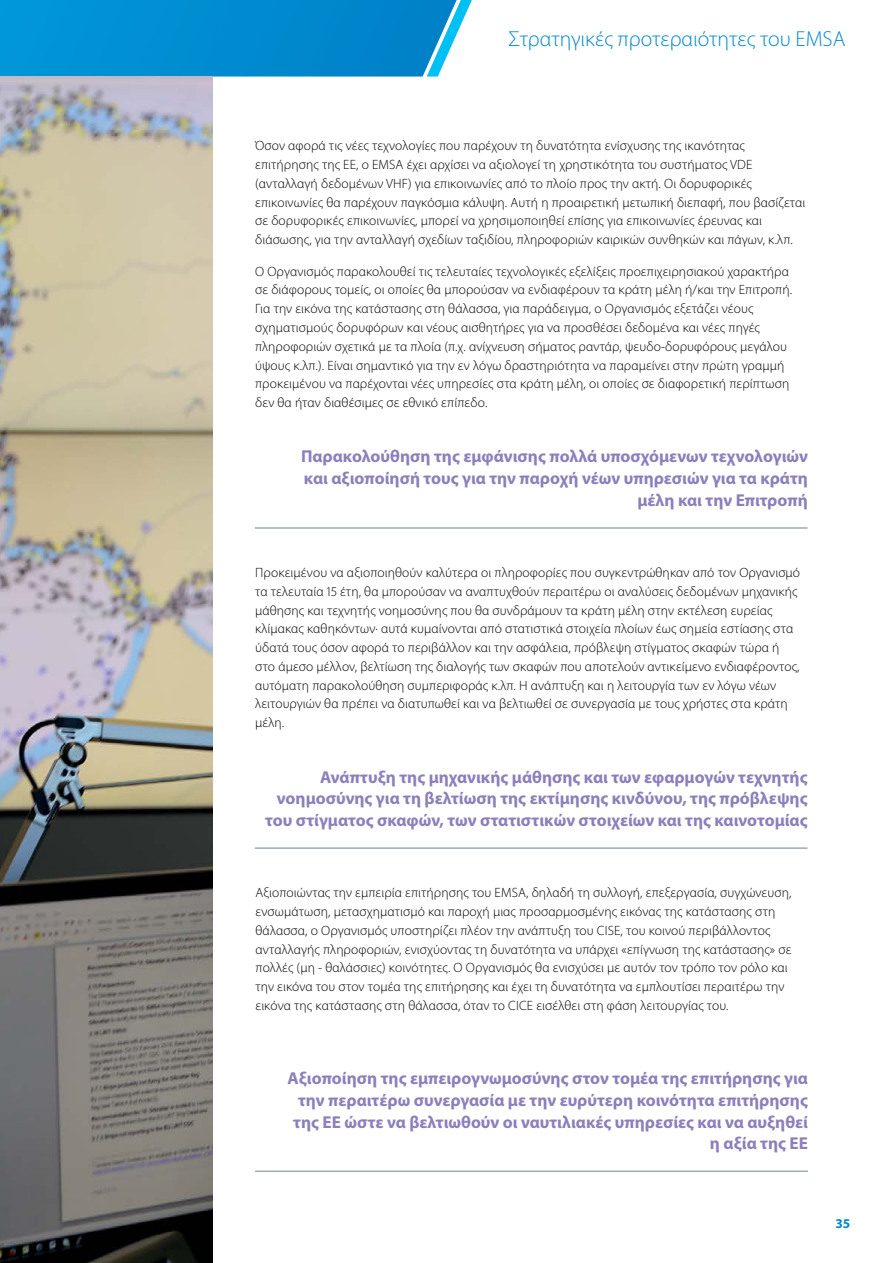
<style>
.page{position:relative;width:893px;height:1263px;background:#fff}
.page>*{position:absolute;margin:0;border:0;box-sizing:border-box;transform-origin:0 0}
.t1{font:300 21.75px "Myriad Pro";color:#0089cf}
.t2{font:700 17.25px/21.8px "Myriad Pro";color:#8c7fbc;text-align:right}
.t3{font:300 13.5px/18.8px "Myriad Pro";letter-spacing:.01em;color:#000}
.t4{font:700 13.5px "Myriad Pro";color:#0089cf}
</style>
<div class="page">
<svg style="left:0;top:0;width:472px;height:77px;background:#0d92d2"></svg>
<img style="left:0;top:77px;width:213px;height:1186px">
<hr style="left:255px;top:1170px;width:553px;height:2px;background:#9eacb5">
<hr style="left:255px;top:847px;width:552px;height:2px;background:#9eacb5">
<hr style="left:255px;top:527px;width:552px;height:2px;background:#9eacb5">
<h1 class="t1" style="left:509px;top:26px;width:338px">Στρατηγικές προτεραιότητες του EMSA</h1>
<p class="t3" style="left:255px;top:136px;width:552px">Όσον αφορά τις νέες τεχνολογίες που παρέχουν τη δυνατότητα ενίσχυσης της ικανότητας επιτήρησης της ΕΕ, ο EMSA έχει αρχίσει να αξιολογεί τη χρηστικότητα του συστήματος VDE (ανταλλαγή δεδομένων VHF) για επικοινωνίες από το πλοίο προς την ακτή. Οι δορυφορικές επικοινωνίες θα παρέχουν παγκόσμια κάλυψη. Αυτή η προαιρετική μετωπική διεπαφή, που βασίζεται σε δορυφορικές επικοινωνίες, μπορεί να χρησιμοποιηθεί επίσης για επικοινωνίες έρευνας και διάσωσης, για την ανταλλαγή σχεδίων ταξιδίου, πληροφοριών καιρικών συνθηκών και πάγων, κ.λπ.</p>
<p class="t3" style="left:255px;top:262px;width:539px">Ο Οργανισμός παρακολουθεί τις τελευταίες τεχνολογικές εξελίξεις προεπιχειρησιακού χαρακτήρα σε διάφορους τομείς, οι οποίες θα μπορούσαν να ενδιαφέρουν τα κράτη μέλη ή/και την Επιτροπή.<br>Για την εικόνα της κατάστασης στη θάλασσα, για παράδειγμα, ο Οργανισμός εξετάζει νέους σχηματισμούς δορυφόρων και νέους αισθητήρες για να προσθέσει δεδομένα και νέες πηγές πληροφοριών σχετικά με τα πλοία (π.χ. ανίχνευση σήματος ραντάρ, ψευδο-δορυφόρους μεγάλου ύψους κ.λπ.). Είναι σημαντικό για την εν λόγω δραστηριότητα να παραμείνει στην πρώτη γραμμή προκειμένου να παρέχονται νέες υπηρεσίες στα κράτη μέλη, οι οποίες σε διαφορετική περίπτωση δεν θα ήταν διαθέσιμες σε εθνικό επίπεδο.</p>
<p class="t2" style="left:301px;top:445px;width:508px">Παρακολούθηση της εμφάνισης πολλά υποσχόμενων τεχνολογιών και αξιοποίησή τους για την παροχή νέων υπηρεσιών για τα κράτη μέλη και την Επιτροπή</p>
<p class="t3" style="left:255px;top:563px;width:546px">Προκειμένου να αξιοποιηθούν καλύτερα οι πληροφορίες που συγκεντρώθηκαν από τον Οργανισμό τα τελευταία 15 έτη, θα μπορούσαν να αναπτυχθούν περαιτέρω οι αναλύσεις δεδομένων μηχανικής μάθησης και τεχνητής νοημοσύνης που θα συνδράμουν τα κράτη μέλη στην εκτέλεση ευρείας κλίμακας καθηκόντων· αυτά κυμαίνονται από στατιστικά στοιχεία πλοίων έως σημεία εστίασης στα ύδατά τους όσον αφορά το περιβάλλον και την ασφάλεια, πρόβλεψη στίγματος σκαφών τώρα ή στο άμεσο μέλλον, βελτίωση της διαλογής των σκαφών που αποτελούν αντικείμενο ενδιαφέροντος, αυτόματη παρακολούθηση συμπεριφοράς κ.λπ. Η ανάπτυξη και η λειτουργία των εν λόγω νέων λειτουργιών θα πρέπει να διατυπωθεί και να βελτιωθεί σε συνεργασία με τους χρήστες στα κράτη μέλη.</p>
<p class="t2" style="left:265px;top:765px;width:544px">Ανάπτυξη της μηχανικής μάθησης και των εφαρμογών τεχνητής νοημοσύνης για τη βελτίωση της εκτίμησης κινδύνου, της πρόβλεψης του στίγματος σκαφών, των στατιστικών στοιχείων και της καινοτομίας</p>
<p class="t3" style="left:255px;top:883px;width:537px">Αξιοποιώντας την εμπειρία επιτήρησης του EMSA, δηλαδή τη συλλογή, επεξεργασία, συγχώνευση, ενσωμάτωση, μετασχηματισμό και παροχή μιας προσαρμοσμένης εικόνας της κατάστασης στη θάλασσα, ο Οργανισμός υποστηρίζει πλέον την ανάπτυξη του CISE, του κοινού περιβάλλοντος ανταλλαγής πληροφοριών, ενισχύοντας τη δυνατότητα να υπάρχει «επίγνωση της κατάστασης» σε πολλές (μη - θαλάσσιες) κοινότητες. Ο Οργανισμός θα ενισχύσει με αυτόν τον τρόπο τον ρόλο και την εικόνα του στον τομέα της επιτήρησης και έχει τη δυνατότητα να εμπλουτίσει περαιτέρω την εικόνα της κατάστασης στη θάλασσα, όταν το CICE εισέλθει στη φάση λειτουργίας του.</p>
<p class="t2" style="left:288px;top:1067px;width:522px">Αξιοποίηση της εμπειρογνωμοσύνης στον τομέα της επιτήρησης για την περαιτέρω συνεργασία με την ευρύτερη κοινότητα επιτήρησης της ΕΕ ώστε να βελτιωθούν οι ναυτιλιακές υπηρεσίες και να αυξηθεί η αξία της ΕΕ</p>
<p class="t4" style="left:835px;top:1215px;width:16px">35</p>
</div>
